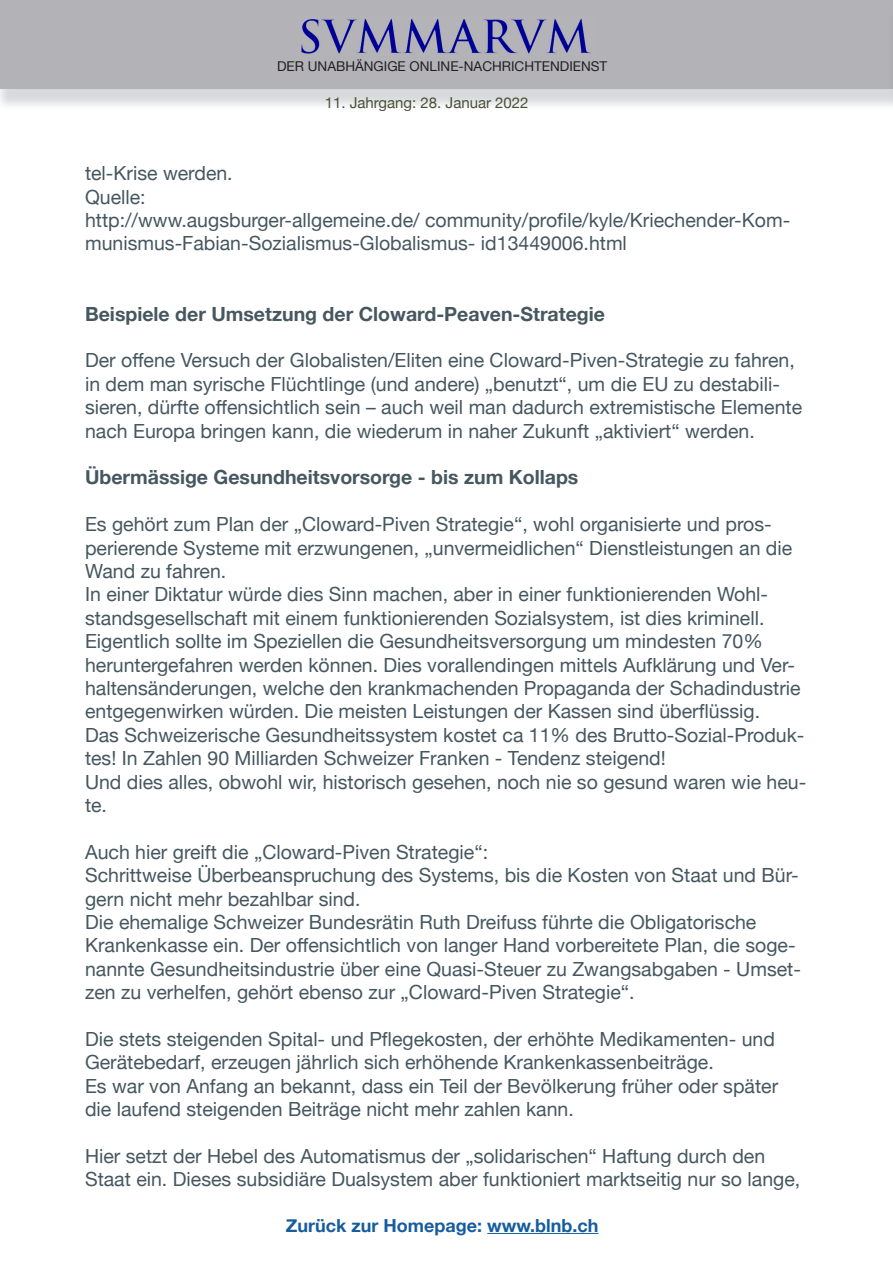
<style>
.page{position:relative;width:893px;height:1263px;background:#fff}
.page>*{position:absolute;margin:0;border:0;box-sizing:border-box;transform-origin:0 0}
.t1{font:19.5px/23.4px "Helvetica Neue";color:#465760}
.t2{font:700 19.5px "Helvetica Neue";color:#465760}
.t3{font:700 18px "Helvetica Neue";color:#175d9e}
.t4{font:15px "Helvetica Neue";color:#4a4f37}
.t5{font:13.5px "Helvetica Neue";color:#231f20}
</style>
<div class="page">
<div style="left:0;top:6px;width:893px;height:105px;background:#465760;opacity:.22"></div>
<div style="left:0;top:0;width:893px;height:88px;background:#b3b3b7"></div>
<img style="left:301px;top:19px;width:290px;height:35px">
<div style="left:887px;top:6px;width:6px;height:105px;background:#465760;opacity:.22"></div>
<hr style="left:892px;top:0;width:1px;height:88px;background:#b3b3b7">
<hr style="left:487px;top:1233px;width:112px;height:1px;background:#175d9e">
<p class="t5" style="left:277px;top:57px;width:332px">DER UNABHÄNGIGE ONLINE-NACHRICHTENDIENST</p>
<p class="t4" style="left:325px;top:92px;width:205px">11. Jahrgang: 28. Januar 2022</p>
<p class="t1" style="left:85px;top:163px;width:149px">tel-Krise werden.</p>
<p class="t1" style="left:85px;top:186px;width:62px">Quelle:</p>
<p class="t1" style="left:85px;top:209px;width:707px">http://www.augsburger-allgemeine.de/ community/profile/kyle/Kriechender-Kom&shy;munismus-Fabian-Sozialismus-Globalismus- id13449006.html</p>
<p class="t2" style="left:85px;top:298px;width:521px">Beispiele der Umsetzung der Cloward-Peaven-Strategie</p>
<p class="t1" style="left:85px;top:350px;width:719px">Der offene Versuch der Globalisten/Eliten eine Cloward-Piven-Strategie zu fahren, in dem man syrische Flüchtlinge (und andere) „benutzt“, um die EU zu destabili&shy;sieren, dürfte offensichtlich sein – auch weil man dadurch extremistische Elemente nach Europa bringen kann, die wiederum in naher Zukunft „aktiviert“ werden.</p>
<p class="t2" style="left:85px;top:462px;width:495px">Übermässige Gesundheitsvorsorge - bis zum Kollaps</p>
<p class="t1" style="left:85px;top:514px;width:709px">Es gehört zum Plan der „Cloward-Piven Strategie“, wohl organisierte und pros&shy;perierende Systeme mit erzwungenen, „unvermeidlichen“ Dienstleistungen an die<br>Wand zu fahren.</p>
<p class="t1" style="left:85px;top:584px;width:684px">In einer Diktatur würde dies Sinn machen, aber in einer funktionierenden Wohl&shy;standsgesellschaft mit einem funktionierenden Sozialsystem, ist dies kriminell.</p>
<p class="t1" style="left:85px;top:631px;width:717px">Eigentlich sollte im Speziellen die Gesundheitsversorgung um mindesten 70% heruntergefahren werden können. Dies vorallendingen mittels Aufklärung und Ver&shy;haltensänderungen, welche den krankmachenden Propaganda der Schadindustrie entgegenwirken würden. Die meisten Leistungen der Kassen sind überflüssig.</p>
<p class="t1" style="left:85px;top:724px;width:721px">Das Schweizerische Gesundheitssystem kostet ca 11% des Brutto-Sozial-Produk&shy;tes! In Zahlen 90 Milliarden Schweizer Franken - Tendenz steigend!</p>
<p class="t1" style="left:85px;top:771px;width:723px">Und dies alles, obwohl wir, historisch gesehen, noch nie so gesund waren wie heu&shy;te.</p>
<p class="t1" style="left:85px;top:841px;width:405px">Auch hier greift die „Cloward-Piven Strategie“:</p>
<p class="t1" style="left:85px;top:865px;width:715px">Schrittweise Überbeanspruchung des Systems, bis die Kosten von Staat und Bür&shy;gern nicht mehr bezahlbar sind.</p>
<p class="t1" style="left:85px;top:911px;width:717px">Die ehemalige Schweizer Bundesrätin Ruth Dreifuss führte die Obligatorische Krankenkasse ein. Der offensichtlich von langer Hand vorbereitete Plan, die soge&shy;nannte Gesundheitsindustrie über eine Quasi-Steuer zu Zwangsabgaben - Umset&shy;zen zu verhelfen, gehört ebenso zur „Cloward-Piven Strategie“.</p>
<p class="t1" style="left:85px;top:1028px;width:691px">Die stets steigenden Spital- und Pflegekosten, der erhöhte Medikamenten- und<br>Gerätebedarf, erzeugen jährlich sich erhöhende Krankenkassenbeiträge.</p>
<p class="t1" style="left:85px;top:1075px;width:695px">Es war von Anfang an bekannt, dass ein Teil der Bevölkerung früher oder später die laufend steigenden Beiträge nicht mehr zahlen kann.</p>
<p class="t1" style="left:85px;top:1145px;width:717px">Hier setzt der Hebel des Automatismus der „solidarischen“ Haftung durch den<br>Staat ein. Dieses subsidiäre Dualsystem aber funktioniert marktseitig nur so lange,</p>
<p class="t3" style="left:286px;top:1211px;width:314px">Zurück zur Homepage: www.blnb.ch</p>
</div>
